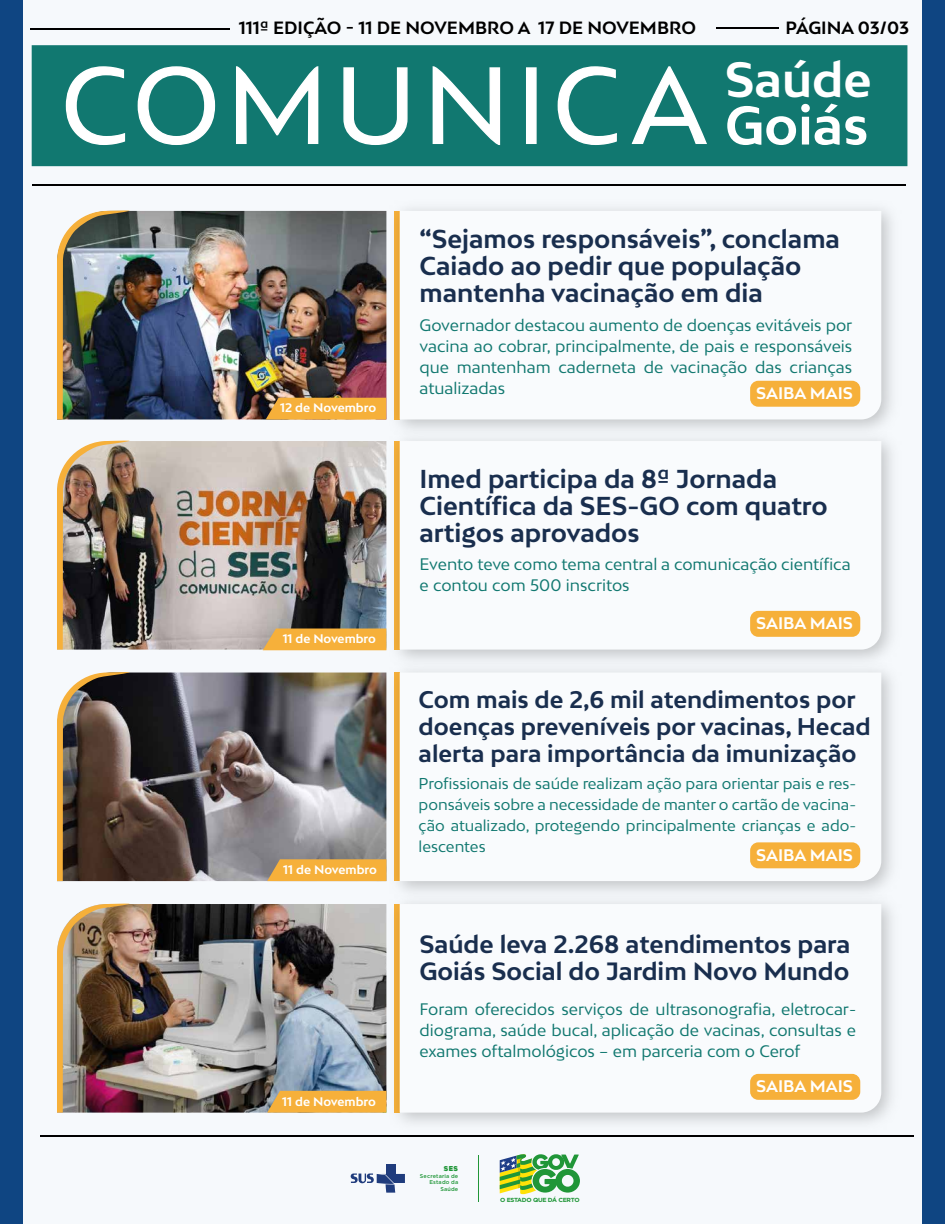
<style>
.page{position:relative;width:945px;height:1224px;background:#fff}
.page>*{position:absolute;margin:0;border:0;box-sizing:border-box;transform-origin:0 0}
.t1{font:700 51.45px "Bw Mitga";color:#fff}
.t2{font:700 46.81px "Bw Mitga";color:#fff}
.t3{font:700 24.5px/26.9px "Bw Mitga";color:#192e4e}
.t4{font:700 23.62px/26.9px "Bw Mitga";color:#192e4e}
.t5{font:700 22.75px/26.9px "Bw Mitga";color:#192e4e}
.t6{font:700 16.8px "Bw Mitga";color:#000}
.t7{font:700 15.84px "Bw Mitga";color:#fff}
.t8{font:15.75px/21.1px "Bw Mitga";color:#117870;text-align:justify}
.t9{font:14.88px/21.1px "Bw Mitga";color:#117870;text-align:justify}
.t10{font:700 11.72px "Bw Mitga";color:#fff}
.t11{font:6.74px "Heavitas";color:#209638}
.t12{font:700 5.95px "Gotham";letter-spacing:-.045em;color:#209638;scale:1.05 1}
.t13{font:500 5.51px/6.6px "Gotham";letter-spacing:.025em;color:#209638;text-align:right}
</style>
<div class="page">
<div style="left:9px;top:0;width:927px;height:1223px;background:#f6f9fc"></div>
<div style="left:0;top:0;width:22px;height:1223px;background:#0f4582"></div>
<div style="left:923px;top:0;width:22px;height:1223px;background:#0f4582"></div>
<div style="left:32px;top:45px;width:875px;height:121px;background:#117870;border:3px solid #117870"></div>
<hr style="left:31px;top:28px;width:199px;height:1px;background:#000">
<hr style="left:716px;top:28px;width:63px;height:1px;background:#000">
<hr style="left:32px;top:184px;width:874px;height:2px;background:#000">
<svg style="left:65px;top:66px;width:61px;height:79px"></svg>
<svg style="left:137px;top:66px;width:79px;height:79px"></svg>
<svg style="left:236px;top:66px;width:83px;height:78px"></svg>
<svg style="left:343px;top:67px;width:65px;height:78px"></svg>
<svg style="left:432px;top:66px;width:69px;height:80px"></svg>
<div style="left:526px;top:67px;width:11px;height:77px;background:#fff;border:1px solid #fff"></div>
<svg style="left:557px;top:66px;width:60px;height:79px"></svg>
<svg style="left:631px;top:66px;width:76px;height:78px"></svg>
<hr style="left:41px;top:1135px;width:873px;height:1px;background:#000">
<img style="left:383px;top:208px;width:509px;height:217px">
<svg style="left:399px;top:211px;width:482px;height:208px"></svg>
<img style="left:133px;top:211px;width:253px;height:208px">
<img style="left:57px;top:210px;width:76px;height:209px">
<div style="left:750px;top:381px;width:110px;height:25px;background:#f6b03a;border-radius:8px"></div>
<svg style="left:266px;top:397px;width:120px;height:22px;background:#eaa83b"></svg>
<img style="left:383px;top:425px;width:509px;height:231px">
<svg style="left:399px;top:441px;width:482px;height:208px"></svg>
<img style="left:133px;top:441px;width:253px;height:208px">
<img style="left:57px;top:440px;width:76px;height:209px">
<div style="left:750px;top:610px;width:110px;height:26px;background:#f6b03a;border-radius:8px"></div>
<img style="left:383px;top:656px;width:509px;height:231px">
<svg style="left:399px;top:672px;width:482px;height:208px"></svg>
<img style="left:133px;top:672px;width:253px;height:208px">
<svg style="left:57px;top:672px;width:76px;height:208px;background:#634f3f"></svg>
<div style="left:750px;top:842px;width:110px;height:26px;background:#f6b03a;border-radius:8px"></div>
<svg style="left:267px;top:859px;width:119px;height:21px;background:#edac3f"></svg>
<img style="left:383px;top:887px;width:509px;height:236px">
<svg style="left:399px;top:903px;width:482px;height:209px"></svg>
<img style="left:133px;top:903px;width:253px;height:209px">
<img style="left:57px;top:903px;width:76px;height:209px">
<div style="left:750px;top:1073px;width:110px;height:26px;background:#f6b03a;border-radius:8px"></div>
<svg style="left:267px;top:1090px;width:119px;height:22px;background:#eaac43"></svg>
<div style="left:386px;top:1163px;width:9px;height:9px;background:#1f3c7d"></div>
<svg style="left:351px;top:1173px;width:54px;height:19px"></svg>
<hr style="left:478px;top:1154px;width:1px;height:47px;background:#209638">
<svg style="left:500px;top:1154px;width:80px;height:41px"></svg>
<svg style="left:263px;top:628px;width:123px;height:22px;background:#eead40"></svg>
<p class="t6" style="left:239px;top:17px;width:459px">111ª EDIÇÃO - 11 DE NOVEMBRO A 17 DE NOVEMBRO</p>
<p class="t6" style="left:786px;top:16px;width:125px">PÁGINA 03/03</p>
<h2 class="t2" style="left:725px;top:49px;width:148px">Saúde</h2>
<h1 class="t1" style="left:725px;top:91px;width:145px">Goiás</h1>
<p class="t10" style="left:280px;top:400px;width:98px">12 de Novembro</p>
<p class="t10" style="left:283px;top:631px;width:95px">11 de Novembro</p>
<p class="t10" style="left:283px;top:862px;width:95px">11 de Novembro</p>
<p class="t10" style="left:282px;top:1093px;width:95px">11 de Novembro</p>
<h3 class="t3" style="left:420px;top:225px;width:422px">“Sejamos responsáveis”, conclama<br>Caiado ao pedir que população mantenha vacinação em dia</h3>
<p class="t8" style="left:420px;top:313px;width:434px">Governador destacou aumento de doenças evitáveis por vacina ao cobrar, principalmente, de pais e responsáveis que mantenham caderneta de vacinação das crianças atualizadas</p>
<p class="t7" style="left:756px;top:382px;width:98px">SAIBA MAIS</p>
<h3 class="t3" style="left:420px;top:465px;width:410px">Imed participa da 8ª Jornada<br>Científica da SES-GO com quatro artigos aprovados</h3>
<p class="t8" style="left:420px;top:552px;width:433px">Evento teve como tema central a comunicação científica e contou com 500 inscritos</p>
<p class="t7" style="left:756px;top:612px;width:98px">SAIBA MAIS</p>
<h3 class="t5" style="left:419px;top:685px;width:454px">Com mais de 2,6 mil atendimentos por doenças preveníveis por vacinas, Hecad alerta para importância da imunização</h3>
<p class="t9" style="left:419px;top:772px;width:439px">Profissionais de saúde realizam ação para orientar pais e res&shy;ponsáveis sobre a necessidade de manter o cartão de vacina&shy;ção atualizado, protegendo principalmente crianças e ado&shy;lescentes</p>
<p class="t7" style="left:756px;top:844px;width:98px">SAIBA MAIS</p>
<h3 class="t4" style="left:420px;top:929px;width:432px">Saúde leva 2.268 atendimentos para<br>Goiás Social do Jardim Novo Mundo</h3>
<p class="t8" style="left:420px;top:997px;width:438px">Foram oferecidos serviços de ultrasonografia, eletrocar&shy;diograma, saúde bucal, aplicação de vacinas, consultas e exames oftalmológicos – em parceria com o Cerof</p>
<p class="t11" style="left:444px;top:1163px;width:16px">SES</p>
<p class="t13" style="left:420px;top:1171px;width:40px">Secretaria de<br>Estado da<br>Saúde</p>
<p class="t12" style="left:500px;top:1195px;width:77px">O ESTADO QUE DÁ CERTO</p>
<p class="t7" style="left:756px;top:1075px;width:98px">SAIBA MAIS</p>
</div>
